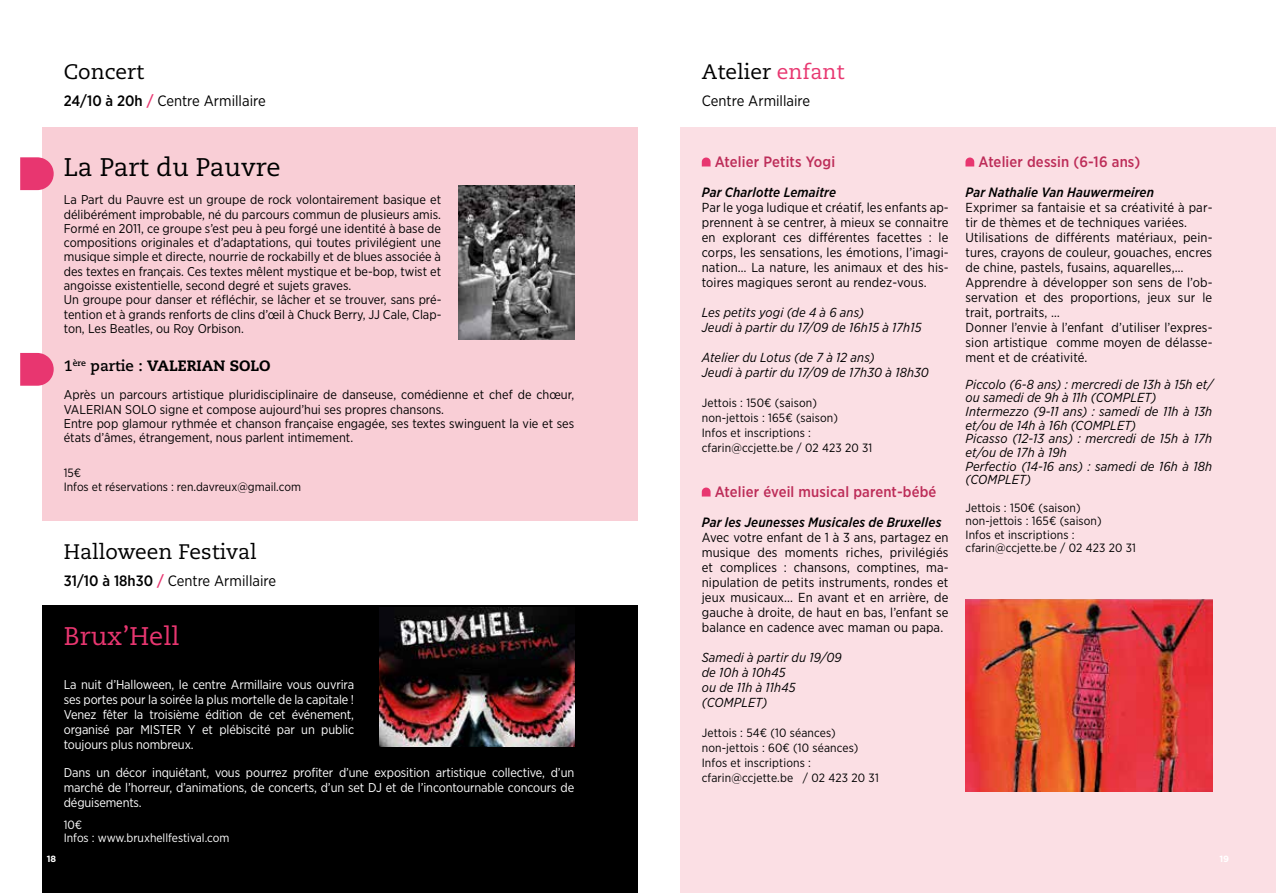
<style>
.page{position:relative;width:1276px;height:893px;background:#fff}
.page>*{position:absolute;margin:0;border:0;box-sizing:border-box;transform-origin:0 0}
.t1{font:25.5px "Caecilia";color:#000}
.t2{font:25.5px "Caecilia";color:#e83670}
.t3{font:21px "Caecilia";color:#000}
.t4{font:15px "Gotham Narrow";color:#000}
.t5{font:500 15px "Gotham Narrow";letter-spacing:.01em;color:#bd2d59}
.t6{font:800 15px "Caecilia";color:#000}
.t7{font:italic 500 13.5px "Gotham Narrow";letter-spacing:.01em;color:#000}
.t8{font:13.05px/15px "Gotham Narrow";letter-spacing:.01em;color:#000;text-align:justify}
.t9{font:italic 13.05px/13.6px "Gotham Narrow";letter-spacing:.01em;color:#000}
.t10{font:12.75px/14.2px "Gotham Narrow";color:#000}
.t11{font:12.75px/15px "Gotham Narrow";letter-spacing:-.01em;color:#fff;text-align:justify}
.t12{font:12px/15px "Gotham Narrow";letter-spacing:.01em;color:#000}
.t13{font:12px/13.5px "Gotham Narrow";color:#fff}
.t14{font:700 9px "Gotham";color:#fff}
.s1{font-weight:500}
.s2{font-weight:500;color:#e83670}
.s3{font-weight:700}
.s4{color:#e83670}
</style>
<div class="page">
<div style="left:680px;top:128px;width:596px;height:765px;background:#fbdfe4"></div>
<svg style="left:702px;top:158px;width:8px;height:8px"></svg>
<svg style="left:702px;top:488px;width:8px;height:8px"></svg>
<svg style="left:965px;top:158px;width:9px;height:8px"></svg>
<img style="left:965px;top:599px;width:247px;height:192px">
<div style="left:43px;top:128px;width:595px;height:401px;background:#f9ced6"></div>
<div style="left:43px;top:533px;width:595px;height:360px;background:#000"></div>
<div style="left:0;top:522px;width:638px;height:83px;background:#fff"></div>
<img style="left:458px;top:186px;width:116px;height:153px">
<img style="left:379px;top:607px;width:195px;height:139px">
<svg style="left:20px;top:157px;width:34px;height:33px"></svg>
<svg style="left:20px;top:353px;width:34px;height:33px"></svg>
<h2 class="t3" style="left:64px;top:60px;width:82px">Concert</h2>
<p class="t4" style="left:64px;top:91px;width:203px"><span class="s1">24/10 à 20h</span> <span class="s2">/</span> Centre Armillaire</p>
<h1 class="t1" style="left:64px;top:152px;width:218px">La Part du Pauvre</h1>
<p class="t10" style="left:64px;top:193px;width:379px">La Part du Pauvre est un groupe de rock volontairement basique et délibérément improbable, né du parcours commun de plusieurs amis.<br>Formé en 2011, ce groupe s’est peu à peu forgé une identité à base de compositions originales et d’adaptations, qui toutes privilégient une musique simple et directe, nourrie de rockabilly et de blues associée à des textes en français. Ces textes mêlent mystique et be-bop, twist et angoisse existentielle, second degré et sujets graves.<br>Un groupe pour danser et réfléchir, se lâcher et se trouver, sans pré&shy;tention et à grands renforts de clins d’œil à Chuck Berry, JJ Cale, Clap&shy;ton, Les Beatles, ou Roy Orbison.</p>
<p class="t6" style="left:64px;top:356px;width:208px"><span class="s3">1</span><sup>ère</sup> <span class="s3">partie :</span> VALERIAN SOLO</p>
<p class="t10" style="left:64px;top:388px;width:512px">Après un parcours artistique pluridisciplinaire de danseuse, comédienne et chef de chœur, VALERIAN SOLO signe et compose aujourd’hui ses propres chansons.<br>Entre pop glamour rythmée et chanson française engagée, ses textes swinguent la vie et ses états d’âmes, étrangement, nous parlent intimement.</p>
<p class="t12" style="left:64px;top:466px;width:239px;line-height:13.5px">15€<br>Infos et réservations : ren.davreux@gmail.com</p>
<h2 class="t3" style="left:64px;top:540px;width:194px">Halloween Festival</h2>
<p class="t4" style="left:64px;top:571px;width:214px"><span class="s1">31/10 à 18h30</span> <span class="s2">/</span> Centre Armillaire</p>
<h1 class="t2" style="left:64px;top:622px;width:117px">Brux’Hell</h1>
<p class="t11" style="left:64px;top:677px;width:292px">La nuit d’Halloween, le centre Armillaire vous ouvrira ses portes pour la soirée la plus mortelle de la capitale !<br>Venez fêter la troisième édition de cet événement, organisé par MISTER Y et plébiscité par un public toujours plus nombreux.</p>
<p class="t11" style="left:64px;top:765px;width:512px">Dans un décor inquiétant, vous pourrez profiter d’une exposition artistique collective, d’un marché de l’horreur, d’animations, de concerts, d’un set DJ et de l’incontournable concours de déguisements.</p>
<p class="t13" style="left:64px;top:817px;width:167px">10€<br>Infos : www.bruxhellfestival.com</p>
<h2 class="t3" style="left:702px;top:60px;width:144px">Atelier <span class="s4">enfant</span></h2>
<p class="t4" style="left:702px;top:91px;width:110px">Centre Armillaire</p>
<p class="t5" style="left:715px;top:152px;width:122px">Atelier Petits Yogi</p>
<p class="t7" style="left:702px;top:184px;width:136px">Par Charlotte Lemaitre</p>
<p class="t8" style="left:702px;top:199px;width:248px">Par le yoga ludique et créatif, les enfants ap&shy;prennent à se centrer, à mieux se connaitre en explorant ces différentes facettes : le corps, les sensations, les émotions, l’imagi&shy;nation… La nature, les animaux et des his&shy;toires magiques seront au rendez-vous.</p>
<p class="t9" style="left:702px;top:304px;width:221px;line-height:15px">Les petits yogi (de 4 à 6 ans)<br>Jeudi à partir du 17/09 de 16h15 à 17h15</p>
<p class="t9" style="left:702px;top:349px;width:229px;line-height:15px">Atelier du Lotus (de 7 à 12 ans)<br>Jeudi à partir du 17/09 de 17h30 à 18h30</p>
<p class="t12" style="left:702px;top:395px;width:172px">Jettois : 150€ (saison) non-jettois : 165€ (saison)<br>Infos et inscriptions : cfarin@ccjette.be / 02 423 20 31</p>
<p class="t5" style="left:715px;top:482px;width:223px">Atelier éveil musical parent-bébé</p>
<p class="t7" style="left:702px;top:514px;width:241px">Par les Jeunesses Musicales de Bruxelles</p>
<p class="t8" style="left:702px;top:529px;width:248px">Avec votre enfant de 1 à 3 ans, partagez en musique des moments riches, privilégiés et complices : chansons, comptines, ma&shy;nipulation de petits instruments, rondes et jeux musicaux... En avant et en arrière, de gauche à droite, de haut en bas, l’enfant se balance en cadence avec maman ou papa.</p>
<p class="t9" style="left:702px;top:649px;width:141px;line-height:15px">Samedi à partir du 19/09 de 10h à 10h45<br>ou de 11h à 11h45<br>(complet</p>
<p class="t9" style="left:762px;top:695px;width:6px">)</p>
<p class="t12" style="left:702px;top:725px;width:178px">Jettois : 54€ (10 séances) non-jettois : 60€ (10 séances)<br>Infos et inscriptions : cfarin@ccjette.be / 02 423 20 31</p>
<p class="t5" style="left:978px;top:152px;width:163px">Atelier dessin (6-16 ans)</p>
<p class="t7" style="left:965px;top:184px;width:190px">Par Nathalie Van Hauwermeiren</p>
<p class="t8" style="left:965px;top:199px;width:248px;text-align:left">Exprimer sa fantaisie et sa créativité à par&shy;tir de thèmes et de techniques variées.<br>Utilisations de différents matériaux, pein&shy;tures, crayons de couleur, gouaches, encres de chine, pastels, fusains, aquarelles,… Apprendre à développer son sens de l’ob&shy;servation et des proportions, jeux sur le trait, portraits, …<br>Donner l’envie à l’enfant d’utiliser l’expres&shy;sion artistique comme moyen de délasse&shy;ment et de créativité.</p>
<p class="t9" style="left:965px;top:377px;width:249px">Piccolo (6-8 ans) : mercredi de 13h à 15h et/ ou samedi de 9h à 11h (complet</p>
<p class="t9" style="left:965px;top:391px;width:248px;text-indent:186px">)<br>Intermezzo (9-11 ans) : samedi de 11h à 13h et/ou de 14h à 16h (complet</p>
<p class="t9" style="left:965px;top:418px;width:248px;text-indent:166px">)<br>Picasso (12-13 ans) : mercredi de 15h à 17h et/ou de 17h à 19h<br>Perfectio (14-16 ans) : samedi de 16h à 18h (complet</p>
<p class="t9" style="left:1026px;top:473px;width:6px">)</p>
<p class="t12" style="left:965px;top:500px;width:172px;line-height:13.6px">Jettois : 150€ (saison) non-jettois : 165€ (saison)<br>Infos et inscriptions : cfarin@ccjette.be / 02 423 20 31</p>
<p class="t14" style="left:47px;top:853px;width:11px">18</p>
<p class="t14" style="left:1219px;top:853px;width:11px">19</p>
</div>
